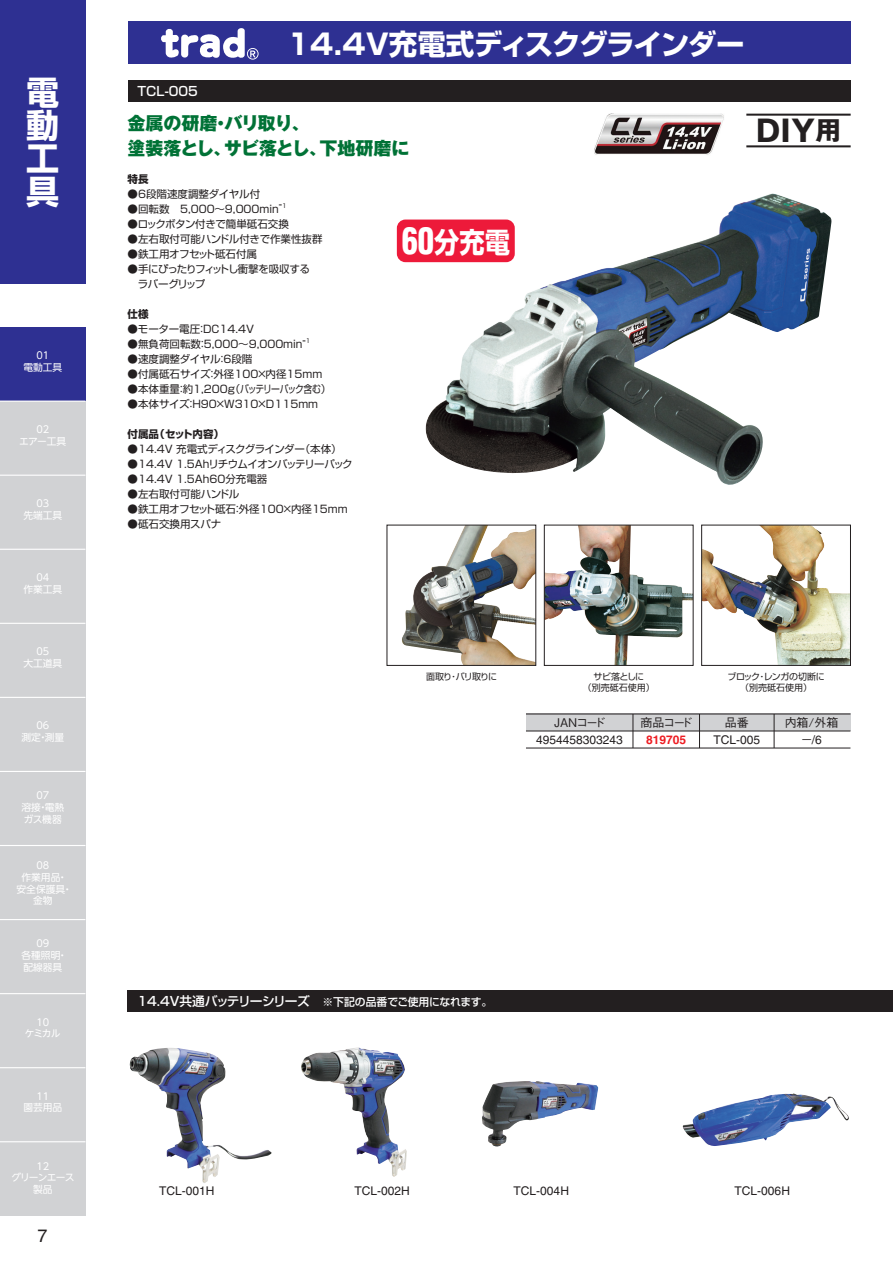
<style>
.page{position:relative;width:893px;height:1263px;background:#fff}
.page>*{position:absolute;margin:0;border:0;box-sizing:border-box;transform-origin:0 0}
.t1{font:700 33px/33px "Shin Go Pro";color:#fff;text-align:justify}
.t2{font:700 29.7px "Gothic MB101 Pro";color:#231f20}
.t3{font:700 28.5px "Shin Go Pro";letter-spacing:-.035em;color:#fff}
.t4{font:700 28.05px "UD Shin Go NT Pro";color:#fff;scale:.9 1}
.t5{font:800 18px/25.5px "Gothic MB101 Pro";color:#007236}
.t6{font:18px "Helvetica LT Std";color:#231f20}
.t7{font:500 12.75px "Shin Go Pro";letter-spacing:-.035em;color:#fff}
.t8{font:500 12.75px "Shin Go Pro";letter-spacing:-.01em;color:#fff}
.t9{font:12px "Helvetica LT Std";color:#231f20}
.t10{font:500 12px "Gothic BBB Pro";letter-spacing:-.055em;color:#231f20}
.t11{font:700 12px "Helvetica LT Std";color:#ee1d23}
.t12{font:10.5px "Shin Go Pro";color:#231f20}
.t13{font:10.5px "Shin Go Pro";letter-spacing:-.03em;color:#231f20}
.t14{font:10.5px/15px "Shin Go Pro";letter-spacing:-.07em;color:#231f20}
.t15{font:10.5px "Shin Go Pro";letter-spacing:-.065em;color:#231f20}
.t16{font:10.5px "Shin Go Pro";letter-spacing:-.055em;color:#231f20}
.t17{font:700 10.5px "Shin Go Pro";color:#231f20}
.t18{font:9.75px/11.7px "UD Shin Go NT Pro";color:#fff;text-align:center}
.t19{font:9.75px/11.7px "UD Shin Go NT Pro";letter-spacing:-.075em;color:#fff;text-align:center}
.t20{font:9px/11.4px "Shin Go Pro";letter-spacing:-.015em;color:#231f20;text-align:center}
.t21{font:9px/11.4px "Shin Go Pro";letter-spacing:-.005em;color:#231f20;text-align:center}
.t22{font:9px "Shin Go Pro";letter-spacing:-.095em;color:#231f20}
.s1{font-family:"Helvetica LT Std";font-weight:900;font-stretch:condensed;font-size:36px}
.s2{font-size:25.65px}
.s3{font-family:"Gothic BBB Pro";font-weight:500}
.s4{font-size:10.8px}
</style>
<div class="page">
<div style="left:128px;top:81px;width:722px;height:21px;background:#231f20"></div>
<div style="left:128px;top:990px;width:765px;height:22px;background:#231f20"></div>
<div style="left:128px;top:22px;width:722px;height:42px;background:#2e3092"></div>
<hr style="left:746px;top:114px;width:105px;height:2px;background:#231f20">
<hr style="left:746px;top:145px;width:105px;height:2px;background:#231f20">
<img style="left:594px;top:113px;width:130px;height:42px">
<img style="left:402px;top:527px;width:132px;height:137px">
<div style="left:387px;top:525px;width:149px;height:141px;border:1px solid #231f20"></div>
<img style="left:546px;top:527px;width:145px;height:137px">
<div style="left:544px;top:525px;width:149px;height:141px;border:1px solid #231f20"></div>
<img style="left:703px;top:527px;width:146px;height:137px">
<div style="left:701px;top:525px;width:150px;height:141px;border:1px solid #231f20"></div>
<img style="left:420px;top:193px;width:412px;height:292px">
<div style="left:526px;top:714px;width:324px;height:17px;background:#d1d2d4"></div>
<hr style="left:526px;top:748px;width:324px;height:1px;background:#231f20">
<hr style="left:526px;top:714px;width:324px;height:1px;background:#231f20">
<hr style="left:526px;top:731px;width:324px;height:1px;background:#231f20">
<hr style="left:633px;top:714px;width:1px;height:34px;background:#231f20">
<hr style="left:699px;top:714px;width:1px;height:34px;background:#231f20">
<hr style="left:774px;top:714px;width:1px;height:34px;background:#231f20">
<div style="left:397px;top:220px;width:118px;height:42px;background:#ed1a3a;border-radius:9px"></div>
<svg style="left:161px;top:28px;width:98px;height:32px"></svg>
<img style="left:129px;top:1048px;width:143px;height:135px">
<img style="left:301px;top:1047px;width:106px;height:130px">
<img style="left:482px;top:1081px;width:116px;height:65px">
<img style="left:682px;top:1093px;width:167px;height:53px">
<div style="left:0;top:0;width:85px;height:284px;background:#2e3092"></div>
<div style="left:0;top:327px;width:85px;height:74px;background:#2e3092"></div>
<div style="left:0;top:1142px;width:85px;height:74px;background:#d1d2d4"></div>
<div style="left:0;top:1068px;width:85px;height:74px;background:#d1d2d4"></div>
<div style="left:0;top:994px;width:85px;height:74px;background:#d1d2d4"></div>
<div style="left:0;top:919px;width:85px;height:75px;background:#d1d2d4"></div>
<div style="left:0;top:845px;width:85px;height:74px;background:#d1d2d4"></div>
<div style="left:0;top:771px;width:85px;height:74px;background:#d1d2d4"></div>
<div style="left:0;top:697px;width:85px;height:74px;background:#d1d2d4"></div>
<div style="left:0;top:623px;width:85px;height:74px;background:#d1d2d4"></div>
<div style="left:0;top:549px;width:85px;height:74px;background:#d1d2d4"></div>
<div style="left:0;top:475px;width:85px;height:74px;background:#d1d2d4"></div>
<div style="left:0;top:401px;width:85px;height:74px;background:#d1d2d4"></div>
<hr style="left:0;top:993px;width:85px;height:1px;background:#fff">
<hr style="left:0;top:1067px;width:85px;height:1px;background:#fff">
<hr style="left:0;top:1141px;width:85px;height:1px;background:#fff">
<hr style="left:0;top:919px;width:85px;height:1px;background:#fff">
<hr style="left:0;top:845px;width:85px;height:1px;background:#fff">
<hr style="left:0;top:771px;width:85px;height:1px;background:#fff">
<hr style="left:0;top:697px;width:85px;height:1px;background:#fff">
<hr style="left:0;top:623px;width:85px;height:1px;background:#fff">
<hr style="left:0;top:549px;width:85px;height:1px;background:#fff">
<hr style="left:0;top:475px;width:85px;height:1px;background:#fff">
<hr style="left:0;top:401px;width:85px;height:1px;background:#fff">
<h1 class="t1" style="left:26px;top:72px;width:34px">電動工具</h1>
<p class="t18" style="left:23px;top:349px;width:40px">01<br>電動工具</p>
<p class="t18" style="left:19px;top:423px;width:49px">02<br>エアー工具</p>
<p class="t18" style="left:23px;top:497px;width:40px">03<br>先端工具</p>
<p class="t18" style="left:23px;top:571px;width:40px">04<br>作業工具</p>
<p class="t18" style="left:23px;top:645px;width:40px">05<br>大工道具</p>
<p class="t18" style="left:21px;top:719px;width:44px">06<br>測定・測量</p>
<p class="t18" style="left:21px;top:789px;width:44px">07<br>溶接・電熱ガス機器</p>
<p class="t18" style="left:17px;top:859px;width:57px">08<br>作業用品・安全保護具・金物</p>
<p class="t18" style="left:21px;top:937px;width:47px">09<br>各種照明・配線器具</p>
<p class="t18" style="left:25px;top:1016px;width:37px">10<br>ケミカル</p>
<p class="t18" style="left:23px;top:1090px;width:40px">11<br>園芸用品</p>
<p class="t19" style="left:11px;top:1160px;width:65px">12<br>グリーンエース製品</p>
<h3 class="t6" style="left:37px;top:1226px;width:12px">7</h3>
<p class="t8" style="left:138px;top:81px;width:62px">TCL-005</p>
<h3 class="t3" style="left:287px;top:21px;width:459px">14.4V充電式ディスクグラインダー</h3>
<h3 class="t5" style="left:128px;top:108px;width:283px">金属の研磨・バリ取り、<br>塗装落とし、サビ落とし、下地研磨に</h3>
<p class="t17" style="left:128px;top:171px;width:22px">特長</p>
<p class="t12" style="left:128px;top:185px;width:134px">●6段階速度調整ダイヤル付</p>
<p class="t12" style="left:128px;top:200px;width:161px">●回転数　5,000～9,000min-<sup>1</sup></p>
<p class="t13" style="left:128px;top:215px;width:163px">●ロックボタン付きで簡単砥石交換</p>
<p class="t12" style="left:128px;top:230px;width:197px">●左右取付可能ハンドル付きで作業性抜群</p>
<p class="t13" style="left:128px;top:245px;width:131px">●鉄工用オフセット砥石付属</p>
<p class="t14" style="left:128px;top:260px;width:184px">●手にぴったりフィットし衝撃を吸収する　ラバーグリップ</p>
<p class="t17" style="left:128px;top:306px;width:22px">仕様</p>
<p class="t12" style="left:128px;top:320px;width:128px">●モーター電圧：DC14.4V</p>
<p class="t12" style="left:128px;top:335px;width:184px">●無負荷回転数：5,000～9,000min-<sup>1</sup></p>
<p class="t12" style="left:128px;top:350px;width:126px">●速度調整ダイヤル：6段階</p>
<p class="t12" style="left:128px;top:365px;width:196px">●付属砥石サイズ：外径100×内径15mm</p>
<p class="t12" style="left:128px;top:380px;width:205px">●本体重量：約1,200g（バッテリーパック含む）</p>
<p class="t12" style="left:128px;top:395px;width:192px">●本体サイズ：H90×W310×D115ｍｍ</p>
<p class="t17" style="left:128px;top:426px;width:98px">付属品（セット内容）</p>
<p class="t16" style="left:128px;top:440px;width:216px">●14.4V 充電式ディスクグラインダー（本体）</p>
<p class="t15" style="left:128px;top:455px;width:227px">●14.4V 1.5Ahリチウムイオンバッテリーパック</p>
<p class="t12" style="left:128px;top:470px;width:141px">●14.4V 1.5Ah60分充電器</p>
<p class="t12" style="left:128px;top:485px;width:113px">●左右取付可能ハンドル</p>
<p class="t12" style="left:128px;top:500px;width:222px">●鉄工用オフセット砥石：外径100×内径15mm</p>
<p class="t12" style="left:128px;top:515px;width:95px">●砥石交換用スパナ</p>
<h3 class="t4" style="left:402px;top:219px;width:122px"><span class="s1">60</span>分充電</h3>
<h2 class="t2" style="left:756px;top:106px;width:87px">DIY<span class="s2">用</span></h2>
<p class="t22" style="left:426px;top:669px;width:73px">面取り・バリ取りに</p>
<p class="t21" style="left:583px;top:669px;width:73px">サビ落としに<br>（別売砥石使用）</p>
<p class="t20" style="left:727px;top:669px;width:99px">ブロック・レンガの切断に（別売砥石使用）</p>
<p class="t10" style="left:554px;top:713px;width:53px">JANコード</p>
<p class="t10" style="left:640px;top:713px;width:54px">商品コード</p>
<p class="t10" style="left:725px;top:713px;width:25px">品番</p>
<p class="t11" style="left:646px;top:732px;width:42px">819705</p>
<p class="t9" style="left:713px;top:733px;width:48px">TCL-005</p>
<p class="t10" style="left:785px;top:713px;width:55px">内箱/外箱</p>
<p class="t9" style="left:536px;top:733px;width:88px">4954458303243</p>
<p class="t9" style="left:801px;top:732px;width:23px"><span class="s3">－</span>/6</p>
<p class="t7" style="left:138px;top:991px;width:356px">14.4V共通バッテリーシリーズ　<span class="s4">※下記の品番でご使用になれます。</span></p>
<p class="t9" style="left:159px;top:1184px;width:57px">TCL-001H</p>
<p class="t9" style="left:355px;top:1184px;width:57px">TCL-002H</p>
<p class="t9" style="left:514px;top:1184px;width:57px">TCL-004H</p>
<p class="t9" style="left:735px;top:1184px;width:57px">TCL-006H</p>
</div>
